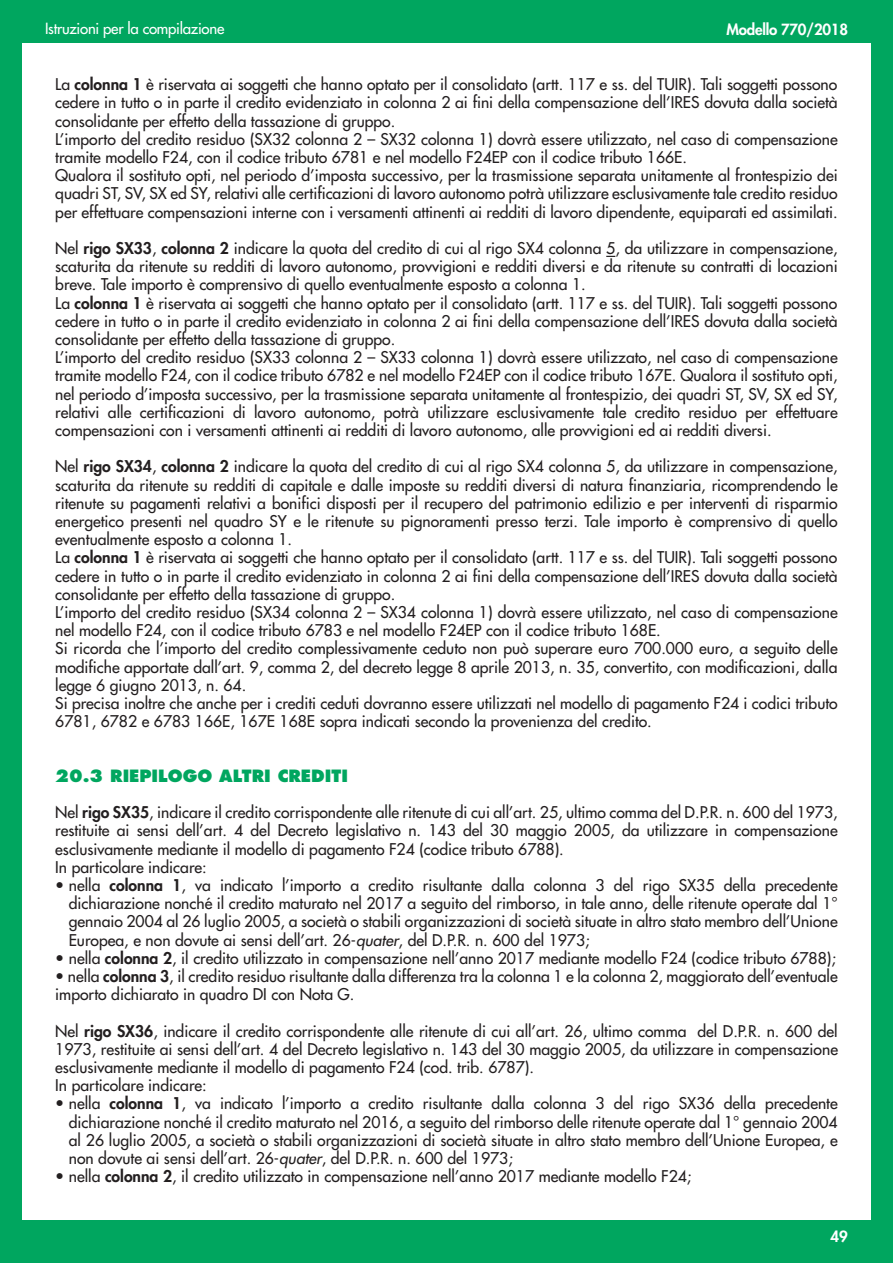
<style>
.page{position:relative;width:893px;height:1263px;background:#fff}
.page>*{position:absolute;margin:0;border:0;box-sizing:border-box;transform-origin:0 0}
.t1{font:800 16.5px "Futura";color:#00a65f}
.t2{font:15.75px/18.1px "Futura";color:#231f20}
.t3{font:15px "Futura";letter-spacing:-.015em;color:#fff}
.t4{font:800 15px "Futura";letter-spacing:-.015em;color:#fff}
.s1{font-weight:800}
.s2{font-style:italic}
</style>
<div class="page">
<div style="left:0;top:43px;width:21px;height:1220px;background:#00a65f"></div>
<div style="left:872px;top:43px;width:21px;height:1177px;background:#00a65f"></div>
<div style="left:0;top:1220px;width:893px;height:43px;background:#00a65f"></div>
<div style="left:0;top:0;width:893px;height:43px;background:#00a65f"></div>
<p class="t3" style="left:45px;top:21px;width:181px">Istruzioni per la compilazione</p>
<p class="t4" style="left:727px;top:23px;width:123px">Modello 770/2018</p>
<p class="t2" style="left:55px;top:76px;width:784px">La <span class="s1">colonna 1</span> è riservata ai soggetti che hanno optato per il consolidato (artt. 117 e ss. del TUIR). Tali soggetti possono cedere in tutto o in parte il credito evidenziato in colonna 2 ai fini della compensazione dell’IRES dovuta dalla società consolidante per effetto della tassazione di gruppo.<br>L’importo del credito residuo (SX32 colonna 2 – SX32 colonna 1) dovrà essere utilizzato, nel caso di compensazione tramite modello F24, con il codice tributo 6781 e nel modello F24EP con il codice tributo 166E.<br>Qualora il sostituto opti, nel periodo d’imposta successivo, per la trasmissione separata unitamente al frontespizio dei quadri ST, SV, SX ed SY, relativi alle certificazioni di lavoro autonomo potrà utilizzare esclusivamente tale credito residuo per effettuare compensazioni interne con i versamenti attinenti ai redditi di lavoro dipendente, equiparati ed assimilati.</p>
<p class="t2" style="left:55px;top:240px;width:784px">Nel <span class="s1">rigo SX33</span>, <span class="s1">colonna 2</span> indicare la quota del credito di cui al rigo SX4 colonna 5, da utilizzare in compensazione, scaturita da ritenute su redditi di lavoro autonomo, provvigioni e redditi diversi e da ritenute su contratti di locazioni breve. Tale importo è comprensivo di quello eventualmente esposto a colonna 1.<br>La <span class="s1">colonna 1</span> è riservata ai soggetti che hanno optato per il consolidato (artt. 117 e ss. del TUIR). Tali soggetti possono cedere in tutto o in parte il credito evidenziato in colonna 2 ai fini della compensazione dell’IRES dovuta dalla società consolidante per effetto della tassazione di gruppo.<br>L’importo del credito residuo (SX33 colonna 2 – SX33 colonna 1) dovrà essere utilizzato, nel caso di compensazione tramite modello F24, con il codice tributo 6782 e nel modello F24EP con il codice tributo 167E. Qualora il sostituto opti, nel periodo d’imposta successivo, per la trasmissione separata unitamente al frontespizio, dei quadri ST, SV, SX ed SY, relativi alle certificazioni di lavoro autonomo, potrà utilizzare esclusivamente tale credito residuo per effettuare compensazioni con i versamenti attinenti ai redditi di lavoro autonomo, alle provvigioni ed ai redditi diversi.</p>
<p class="t2" style="left:55px;top:459px;width:784px">Nel <span class="s1">rigo SX34</span>, <span class="s1">colonna 2</span> indicare la quota del credito di cui al rigo SX4 colonna 5, da utilizzare in compensazione, scaturita da ritenute su redditi di capitale e dalle imposte su redditi diversi di natura finanziaria, ricomprendendo le ritenute su pagamenti relativi a bonifici disposti per il recupero del patrimonio edilizio e per interventi di risparmio energetico presenti nel quadro SY e le ritenute su pignoramenti presso terzi. Tale importo è comprensivo di quello eventualmente esposto a colonna 1.<br>La <span class="s1">colonna 1</span> è riservata ai soggetti che hanno optato per il consolidato (artt. 117 e ss. del TUIR). Tali soggetti possono cedere in tutto o in parte il credito evidenziato in colonna 2 ai fini della compensazione dell’IRES dovuta dalla società consolidante per effetto della tassazione di gruppo.<br>L’importo del credito residuo (SX34 colonna 2 – SX34 colonna 1) dovrà essere utilizzato, nel caso di compensazione nel modello F24, con il codice tributo 6783 e nel modello F24EP con il codice tributo 168E.<br>Si ricorda che l’importo del credito complessivamente ceduto non può superare euro 700.000 euro, a seguito delle modifiche apportate dall’art. 9, comma 2, del decreto legge 8 aprile 2013, n. 35, convertito, con modificazioni, dalla legge 6 giugno 2013, n. 64.<br>Si precisa inoltre che anche per i crediti ceduti dovranno essere utilizzati nel modello di pagamento F24 i codici tributo 6781, 6782 e 6783 166E, 167E 168E sopra indicati secondo la provenienza del credito.</p>
<p class="t1" style="left:55px;top:768px;width:294px">20.3 RIEPILOGO ALTRI CREDITI</p>
<p class="t2" style="left:55px;top:804px;width:784px">Nel <span class="s1">rigo SX35</span>, indicare il credito corrispondente alle ritenute di cui all’art. 25, ultimo comma del D.P.R. n. 600 del 1973, restituite ai sensi dell’art. 4 del Decreto legislativo n. 143 del 30 maggio 2005, da utilizzare in compensazione esclusivamente mediante il modello di pagamento F24 (codice tributo 6788).<br>In particolare indicare:</p>
<p class="t2" style="left:69px;top:877px;width:770px;text-align:justify;text-indent:-14px">• nella <span class="s1">colonna 1</span>, va indicato l’importo a credito risultante dalla colonna 3 del rigo SX35 della precedente dichiarazione nonché il credito maturato nel 2017 a seguito del rimborso, in tale anno, delle ritenute operate dal 1° gennaio 2004 al 26 luglio 2005, a società o stabili organizzazioni di società situate in altro stato membro dell’Unione Europea, e non dovute ai sensi dell’art. 26-<span class="s2">quater</span>, del D.P.R. n. 600 del 1973;</p>
<p class="t2" style="left:55px;top:950px;width:782px">• nella <span class="s1">colonna 2</span>, il credito utilizzato in compensazione nell’anno 2017 mediante modello F24 (codice tributo 6788);</p>
<p class="t2" style="left:55px;top:968px;width:784px">• nella <span class="s1">colonna 3</span>, il credito residuo risultante dalla differenza tra la colonna 1 e la colonna 2, maggiorato dell’eventuale importo dichiarato in quadro DI con Nota G.</p>
<p class="t2" style="left:55px;top:1023px;width:784px">Nel <span class="s1">rigo SX36</span>, indicare il credito corrispondente alle ritenute di cui all’art. 26, ultimo comma del D.P.R. n. 600 del 1973, restituite ai sensi dell’art. 4 del Decreto legislativo n. 143 del 30 maggio 2005, da utilizzare in compensazione esclusivamente mediante il modello di pagamento F24 (cod. trib. 6787).<br>In particolare indicare:</p>
<p class="t2" style="left:69px;top:1095px;width:770px;text-align:justify;text-indent:-14px">• nella <span class="s1">colonna 1</span>, va indicato l’importo a credito risultante dalla colonna 3 del rigo SX36 della precedente dichiarazione nonché il credito maturato nel 2016, a seguito del rimborso delle ritenute operate dal 1° gennaio 2004 al 26 luglio 2005, a società o stabili organizzazioni di società situate in altro stato membro dell’Unione Europea, e non dovute ai sensi dell’art. 26-<span class="s2">quater</span>, del D.P.R. n. 600 del 1973;</p>
<p class="t2" style="left:55px;top:1168px;width:638px">• nella <span class="s1">colonna 2</span>, il credito utilizzato in compensazione nell’anno 2017 mediante modello F24;</p>
<p class="t4" style="left:831px;top:1229px;width:19px">49</p>
</div>
